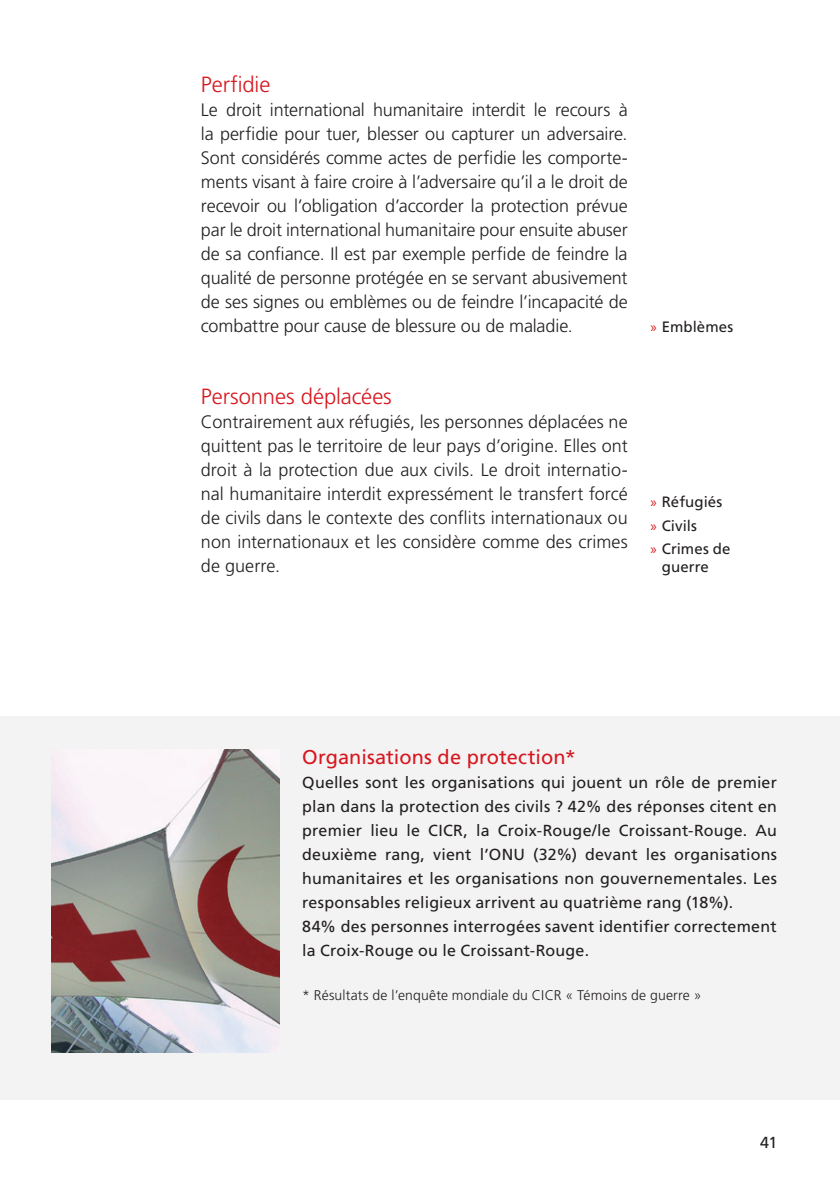
<style>
.page{position:relative;width:840px;height:1191px;background:#fff}
.page>*{position:absolute;margin:0;border:0;box-sizing:border-box;transform-origin:0 0}
._3_Titel_Glossar{font:300 22px "Frutiger LT Pro";letter-spacing:-.005em;color:#d7171f}
._5_1_Kasten_Titel{font:20px "Frutiger LT Pro";letter-spacing:.005em;color:#d7171f}
._4_Fliesstext{font:300 18px/24px "Frutiger LT Pro";letter-spacing:-.005em;color:#231f20;text-align:justify}
._5_2_Kasten_Text{font:16px/24px "Frutiger LT Pro";letter-spacing:.01em;color:#231f20;text-align:justify}
.t1{font:15px/23.6px "Frutiger LT Pro";letter-spacing:.005em;color:#231f20}
._6_Anmerkung{font:300 14px "Frutiger LT Pro";letter-spacing:.01em;color:#231f20}
.s1{font-family:"Myriad Pro";color:#d7171f}
</style>
<div class="page">
<div style="left:0;top:716px;width:839px;height:384px;background:#f3f3f3"></div>
<img style="left:51px;top:750px;width:228px;height:302px">
<p class="_3_Titel_Glossar" style="left:201px;top:72px;width:71px">Perfidie</p>
<p class="_4_Fliesstext" style="left:201px;top:98px;width:428px">Le droit international humanitaire interdit le recours à la perfidie pour tuer, blesser ou capturer un adversaire.<br>Sont considérés comme actes de perfidie les comporte&shy;ments visant à faire croire à l’adversaire qu’il a le droit de recevoir ou l’obligation d’accorder la protection prévue par le droit international humanitaire pour ensuite abuser de sa confiance. Il est par exemple perfide de feindre la qualité de personne protégée en se servant abusivement de ses signes ou emblèmes ou de feindre l’incapacité de combattre pour cause de blessure ou de maladie.</p>
<p class="_3_Titel_Glossar" style="left:201px;top:384px;width:192px">Personnes déplacées</p>
<p class="_4_Fliesstext" style="left:201px;top:410px;width:428px">Contrairement aux réfugiés, les personnes déplacées ne quittent pas le territoire de leur pays d’origine. Elles ont droit à la protection due aux civils. Le droit internatio&shy;nal humanitaire interdit expressément le transfert forcé de civils dans le contexte des conflits internationaux ou non internationaux et les considère comme des crimes de guerre.</p>
<p class="t1" style="left:650px;top:315px;width:84px"><span class="s1">»</span> Emblèmes</p>
<p class="t1" style="left:650px;top:490px;width:81px"><span class="s1">»</span> Réfugiés <span class="s1">»</span> Civils<br><span class="s1">»</span> Crimes de</p>
<p class="t1" style="left:661px;top:555px;width:49px">guerre</p>
<p class="_5_1_Kasten_Titel" style="left:302px;top:745px;width:275px">Organisations de protection*</p>
<p class="_5_2_Kasten_Text" style="left:302px;top:771px;width:476px">Quelles sont les organisations qui jouent un rôle de premier plan dans la protection des civils ? 42% des réponses citent en premier lieu le CICR, la Croix-Rouge/le Croissant-Rouge. Au deuxième rang, vient l’ONU (32%) devant les organisations humanitaires et les organisations non gouvernementales. Les responsables religieux arrivent au quatrième rang (18%).</p>
<p class="_5_2_Kasten_Text" style="left:302px;top:915px;width:475px">84% des personnes interrogées savent identifier correctement</p>
<p class="_5_2_Kasten_Text" style="left:302px;top:939px;width:288px">la Croix-Rouge ou le Croissant-Rouge.</p>
<p class="_6_Anmerkung" style="left:302px;top:987px;width:400px">* Résultats de l’enquête mondiale du CICR « Témoins de guerre »</p>
<p class="_5_2_Kasten_Text" style="left:759px;top:1131px;width:19px">41</p>
</div>
